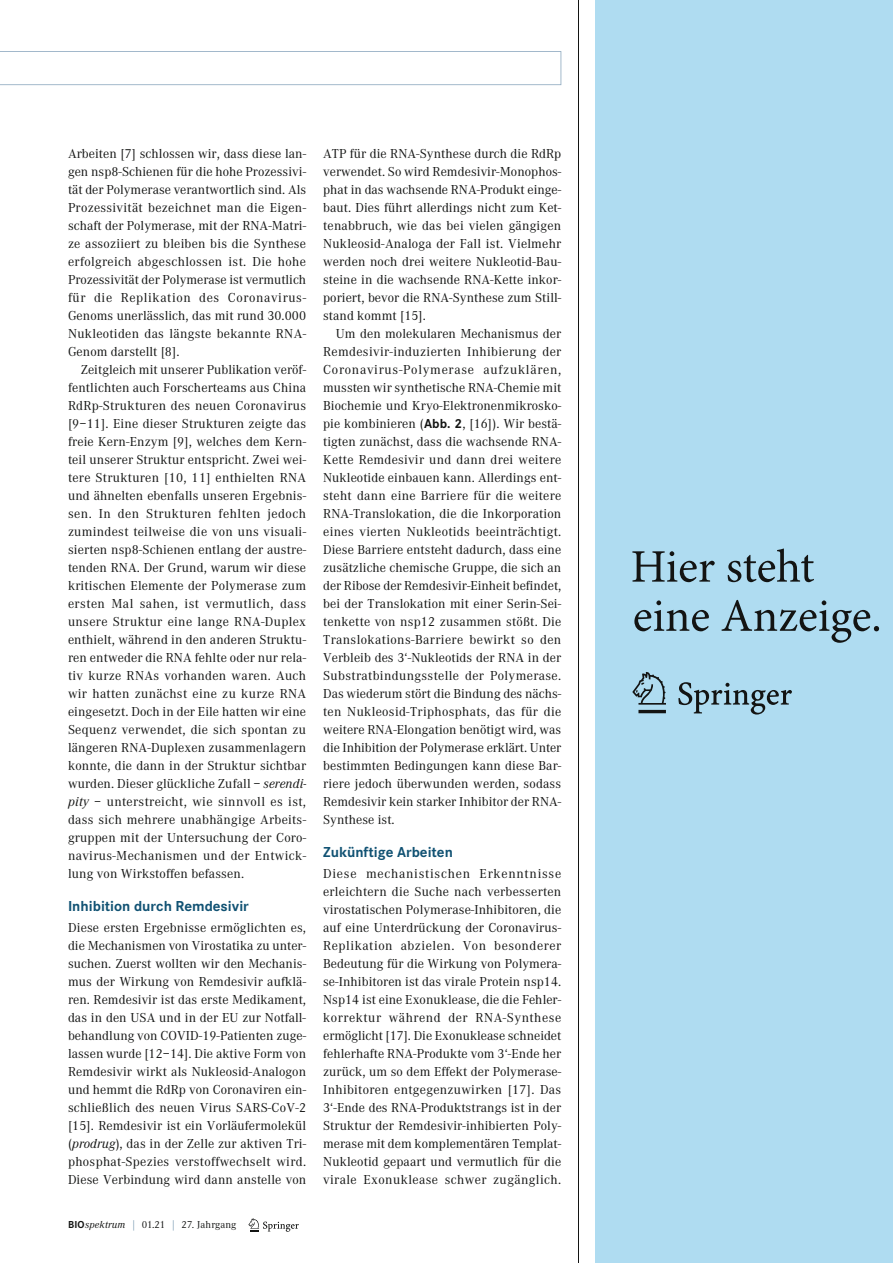
<style>
.page{position:relative;width:893px;height:1263px;background:#fff}
.page>*{position:absolute;margin:0;border:0;box-sizing:border-box;transform-origin:0 0}
.t1{font:700 15px "Corporate S";color:#115273}
.t2{font:13.5px/18px "Corporate A";letter-spacing:.01em;color:#131413;text-align:justify}
.t3{font:10.5px "Corporate A";letter-spacing:.015em;color:#131413}
.s1{font-style:italic}
.s2{font-family:"Corporate S";font-weight:700}
.s3{color:#658ba6}
</style>
<div class="page">
<svg style="left:248px;top:1218px;width:51px;height:14px"></svg>
<div style="left:595px;top:0;width:298px;height:1263px;background:#afdcf1"></div>
<svg style="left:632px;top:548px;width:247px;height:95px"></svg>
<svg style="left:632px;top:672px;width:160px;height:43px"></svg>
<hr style="left:578px;top:0;width:1px;height:1263px;background:#131413">
<svg style="left:0;top:51px;width:561px;height:34px"></svg>
<p class="t2" style="left:68px;top:146px;width:240px">Arbeiten [7] schlossen wir, dass diese lan&shy;gen nsp8-Schienen für die hohe Prozessivi&shy;tät der Polymerase verantwortlich sind. Als Prozessivität bezeichnet man die Eigen&shy;schaft der Polymerase, mit der RNA-Matri&shy;ze assoziiert zu bleiben bis die Synthese erfolgreich abgeschlossen ist. Die hohe Prozessivität der Polymerase ist vermutlich für die Replikation des Coronavirus-Genoms unerlässlich, das mit rund 30.000<br>Nukleotiden das längste bekannte RNA-Genom darstellt [8].</p>
<p class="t2" style="left:68px;top:362px;width:240px;text-indent:13px">Zeitgleich mit unserer Publikation veröf&shy;fentlichten auch Forscherteams aus China RdRp-Strukturen des neuen Coronavirus [9–11]. Eine dieser Strukturen zeigte das freie Kern-Enzym [9], welches dem Kern&shy;teil unserer Struktur entspricht. Zwei wei&shy;tere Strukturen [10, 11] enthielten RNA und ähnelten ebenfalls unseren Ergebnis&shy;sen. In den Strukturen fehlten jedoch zumindest teilweise die von uns visuali&shy;sierten nsp8-Schienen entlang der austre&shy;tenden RNA. Der Grund, warum wir diese kritischen Elemente der Polymerase zum ersten Mal sahen, ist vermutlich, dass unsere Struktur eine lange RNA-Duplex enthielt, während in den anderen Struktu&shy;ren entweder die RNA fehlte oder nur rela&shy;tiv kurze RNAs vorhanden waren. Auch wir hatten zunächst eine zu kurze RNA eingesetzt. Doch in der Eile hatten wir eine Sequenz verwendet, die sich spontan zu längeren RNA-Duplexen zusammenlagern konnte, die dann in der Struktur sichtbar wurden. Dieser glückliche Zufall – <span class="s1">serendi&shy;pity</span> – unterstreicht, wie sinnvoll es ist, dass sich meh rere unabhängige Arbeits&shy;gruppen mit der Untersuchung der Coro&shy;navirus-Mechanismen und der Entwick&shy;lung von Wirkstoffen befassen.</p>
<p class="t1" style="left:68px;top:901px;width:182px">Inhibition durch Remdesivir</p>
<p class="t2" style="left:68px;top:920px;width:240px">Diese ersten Ergebnisse ermöglichten es, die Mechanismen von Virostatika zu unter&shy;suchen. Zuerst wollten wir den Mechanis&shy;mus der Wirkung von Remdesivir aufklä&shy;ren. Remdesivir ist das erste Medikament, das in den USA und in der EU zur Notfall&shy;behandlung von COVID-19-Patienten zuge&shy;lassen wurde [12–14]. Die aktive Form von Remdesivir wirkt als Nukleosid-Analogon und hemmt die RdRp von Coronaviren ein&shy;schließlich des neuen Virus SARS-CoV-2 [15]. Remdesivir ist ein Vorläufermolekül (<span class="s1">prodrug</span>), das in der Zelle zur aktiven Tri&shy;phosphat-Spezies verstoffwechselt wird.<br>Diese Verbindung wird dann anstelle von</p>
<p class="t3" style="left:68px;top:1221px;width:170px"><span class="s2">BIO</span><span class="s1">spektrum</span> <span class="s3">|</span> 01.21 <span class="s3">|</span> 27. Jahrgang</p>
<p class="t2" style="left:323px;top:146px;width:240px">ATP für die RNA-Synthese durch die RdRp verwendet. So wird Remdesivir-Monophos&shy;phat in das wachsende RNA-Produkt einge&shy;baut. Dies führt allerdings nicht zum Ket&shy;tenabbruch, wie das bei vielen gängigen Nukleosid-Analoga der Fall ist. Vielmehr werden noch drei weitere Nukleotid-Bau&shy;steine in die wachsende RNA-Kette inkor&shy;poriert, bevor die RNA-Synthese zum Still&shy;stand kommt [15].</p>
<p class="t2" style="left:323px;top:326px;width:240px;text-indent:13px">Um den molekularen Mechanismus der Remdesivir-induzierten Inhibierung der Coronavirus-Polyme rase aufzuklären, mussten wir synthetische RNA-Chemie mit Biochemie und Kryo-Elektronenmikrosko&shy;pie kombinieren (<span class="s2">Abb. 2</span>, [16]). Wir bestä&shy;tigten zu nächst, dass die wachsende RNA-Kette Remdesivir und dann drei weitere Nu kleotide einbauen kann. Allerdings ent&shy;steht dann eine Barriere für die weitere RNA-Translokation, die die Inkorporation eines vierten Nukleotids beeinträchtigt.<br>Diese Barriere entsteht dadurch, dass eine zusätz liche chemische Gruppe, die sich an der Ribose der Remdesivir-Einheit befindet, bei der Translokation mit einer Serin-Sei&shy;tenkette von nsp12 zusammen stößt. Die Translokations-Barriere bewirkt so den Verbleib des 3‘-Nukleotids der RNA in der Substratbindungsstelle der Polymerase.<br>Das wiederum stört die Bindung des nächs&shy;ten Nukleosid-Triphosphats, das für die weitere RNA-Elongation benötigt wird, was die Inhibition der Polymerase erklärt. Unter bestimmten Bedingungen kann diese Bar&shy;riere jedoch überwunden werden, sodass Remdesivir kein starker Inhibitor der RNA-Synthese ist.</p>
<p class="t1" style="left:323px;top:847px;width:131px">Zukünftige Arbeiten</p>
<p class="t2" style="left:323px;top:866px;width:240px">Diese mechanistischen Erkenntnisse erleichtern die Suche nach verbesserten virostatischen Polymerase-Inhibitoren, die auf eine Unterdrückung der Coronavirus-Replikation abzielen. Von besonderer Bedeutung für die Wirkung von Polymera&shy;se-Inhibitoren ist das virale Protein nsp14.<br>Nsp14 ist eine Exonuklease, die die Fehler&shy;korrektur während der RNA-Synthese ermöglicht [17]. Die Exonu klease schneidet fehlerhafte RNA-Produkte vom 3‘-Ende her zurück, um so dem Effekt der Polymerase-Inhibitoren entgegenzu wirken [17]. Das 3‘-Ende des RNA-Produktstrangs ist in der Struktur der Remdesivir-inhibierten Poly&shy;merase mit dem komplementären Templat-Nukleotid gepaart und vermutlich für die virale Exonuklease schwer zugänglich.</p>
</div>
